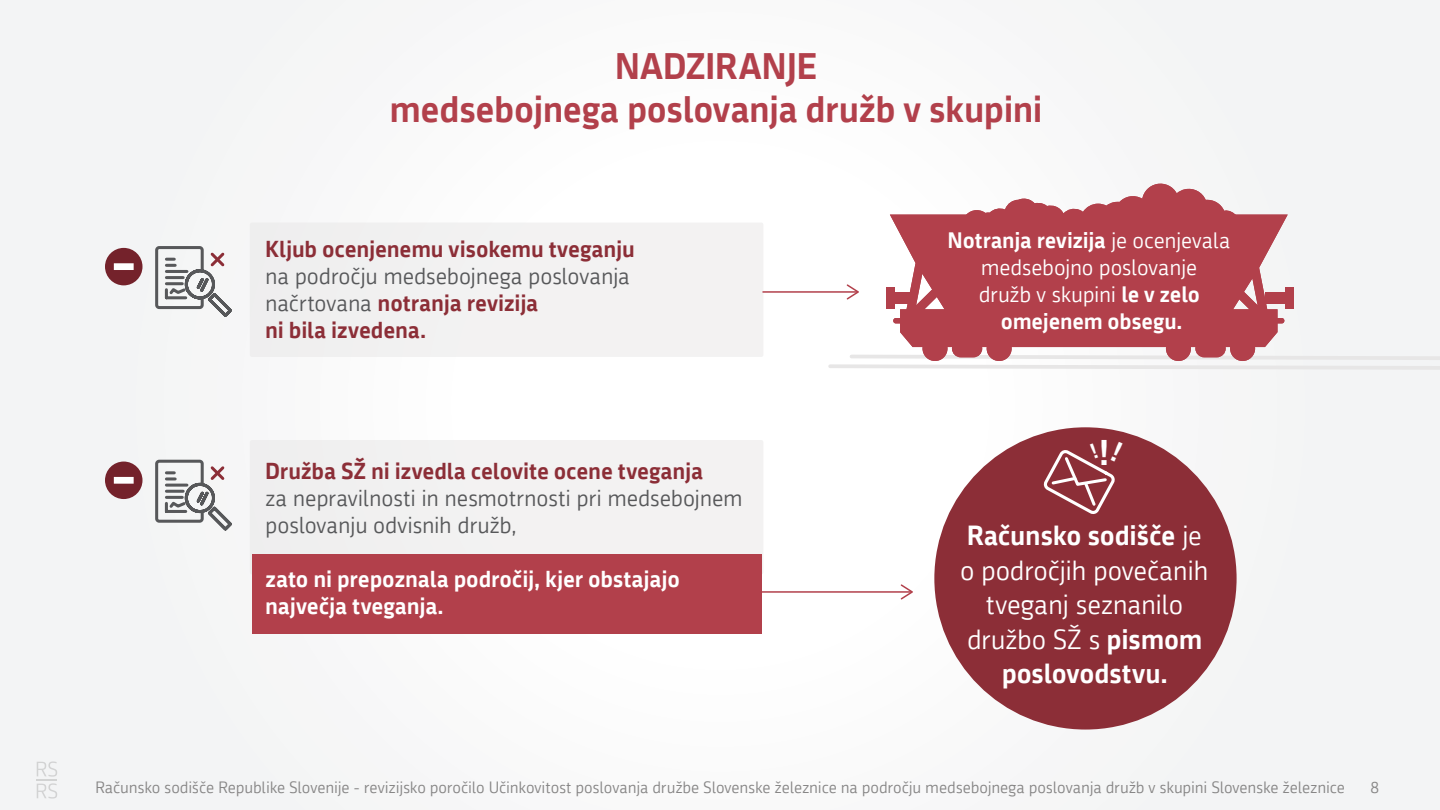
<style>
.page{position:relative;width:1440px;height:810px;background:#f6f6f7}
.page>*{position:absolute;margin:0;border:0;box-sizing:border-box;transform-origin:0 0}
.t1{font:700 36px/43.2px "Republika";letter-spacing:-.015em;color:#b2404b;text-align:center}
.t2{font:700 34.88px "Republika";color:#fff}
.t3{font:27px/34.5px "Republika";letter-spacing:-.015em;color:#fff;text-align:center}
.t4{font:22.5px/27px "Republika";letter-spacing:-.01em;color:#57585a}
.t5{font:700 22.5px "Republika";letter-spacing:-.005em;color:#8c2e37}
.t6{font:700 22.5px/27px "Republika";letter-spacing:-.005em;color:#fff}
.t7{font:21.75px/27px "Republika";letter-spacing:-.015em;color:#fff;text-align:center}
.t8{font:15.98px "Republika";letter-spacing:-.01em;color:#878686}
.s1{font-weight:700;color:#8c2e37}
.s2{font-weight:700}
</style>
<div class="page">
<svg style="left:37px;top:761px;width:20px;height:16px"></svg>
<hr style="left:37px;top:779px;width:20px;height:2px;background:#878686">
<svg style="left:37px;top:783px;width:20px;height:16px"></svg>
<div style="left:250px;top:223px;width:513px;height:134px;background:#f3f2f2"></div>
<div style="left:250px;top:440px;width:513px;height:134px;background:#f3f2f2"></div>
<svg style="left:829px;top:355px;width:611px;height:15px"></svg>
<div style="left:252px;top:554px;width:509px;height:80px;background:#b2404b"></div>
<div style="left:105px;top:248px;width:37px;height:37px;background:#74222b;border-radius:50%"></div>
<div style="left:114px;top:263px;width:20px;height:7px;background:#fff"></div>
<svg style="left:155px;top:246px;width:77px;height:71px"></svg>
<div style="left:105px;top:462px;width:37px;height:37px;background:#74222b;border-radius:50%"></div>
<div style="left:114px;top:477px;width:20px;height:7px;background:#fff"></div>
<svg style="left:155px;top:459px;width:77px;height:72px"></svg>
<svg style="left:961px;top:183px;width:302px;height:32px"></svg>
<svg style="left:890px;top:215px;width:398px;height:146px;background:#bb5862"></svg>
<div style="left:1265px;top:292px;width:25px;height:12px;background:#b2404b"></div>
<div style="left:1285px;top:287px;width:9px;height:22px;background:#b2404b"></div>
<div style="left:890px;top:292px;width:25px;height:12px;background:#b2404b"></div>
<div style="left:886px;top:287px;width:9px;height:22px;background:#b2404b"></div>
<div style="left:934px;top:427px;width:303px;height:303px;background:#8c2e37;border-radius:50%"></div>
<hr style="left:762px;top:291px;width:95px;height:2px;background:#b2404b">
<svg style="left:847px;top:284px;width:12px;height:16px"></svg>
<hr style="left:760px;top:591px;width:151px;height:2px;background:#b2404b">
<svg style="left:901px;top:584px;width:12px;height:16px"></svg>
<svg style="left:1043px;top:450px;width:72px;height:64px"></svg>
<h1 class="t1" style="left:390px;top:43px;width:655px">NADZIRANJE<br>medsebojnega poslovanja družb v skupini</h1>
<h3 class="t5" style="left:265px;top:232px;width:371px">Kljub ocenjenemu visokemu tveganju</h3>
<h3 class="t4" style="left:265px;top:262px;width:366px">na področju medsebojnega poslovanja načrtovana <span class="s1">notranja revizija<br>ni bila izvedena.</span></h3>
<h3 class="t5" style="left:265px;top:454px;width:439px">Družba SŽ ni izvedla celovite ocene tveganja</h3>
<h3 class="t4" style="left:265px;top:483px;width:479px">za nepravilnosti in nesmotrnosti pri medsebojnem poslovanju odvisnih družb,</h3>
<h3 class="t6" style="left:265px;top:564px;width:416px">zato ni prepoznala področij, kjer obstajajo največja tveganja.</h3>
<h3 class="t7" style="left:948px;top:225px;width:284px"><span class="s2">Notranja revizija</span> je ocenjevala medsebojno poslovanje<br>družb v skupini <span class="s2">le v zelo omejenem obsegu.</span></h3>
<h2 class="t2" style="left:1099px;top:427px;width:12px">!</h2>
<h3 class="t3" style="left:960px;top:517px;width:250px"><span class="s2">Računsko sodišče</span> je o področjih povečanih tveganj seznanilo družbo SŽ s <span class="s2">pismom poslovodstvu.</span></h3>
<p class="t8" style="left:95px;top:777px;width:1251px">Računsko sodišče Republike Slovenije - revizijsko poročilo Učinkovitost poslovanja družbe Slovenske železnice na področju medsebojnega poslovanja družb v skupini Slovenske železnice</p>
<p class="t8" style="left:1370px;top:777px;width:10px">8</p>
</div>
